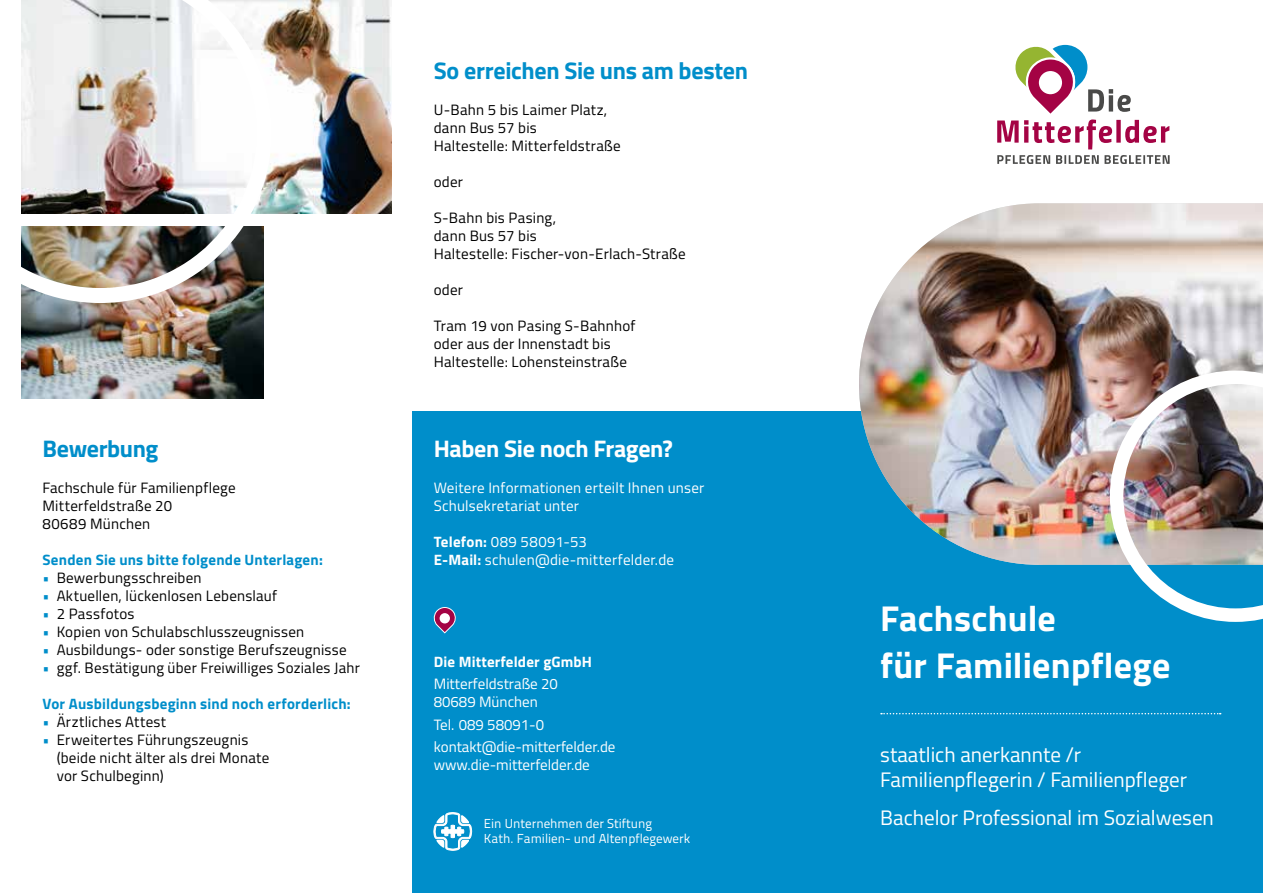
<style>
.page{position:relative;width:1263px;height:893px;background:#fff}
.page>*{position:absolute;margin:0;border:0;box-sizing:border-box;transform-origin:0 0}
.t1{font:700 36px/46.5px "Titillium";letter-spacing:.005em;color:#fff}
.t2{font:700 24px "Titillium";letter-spacing:-.015em;color:#008eca}
.t3{font:700 24px "Titillium";letter-spacing:-.015em;color:#fff}
.t4{font:21px/25.2px "Titillium";color:#fff}
.t5{font:15px/18px "Titillium";letter-spacing:.015em;color:#000}
.t6{font:15px/18px "Titillium";letter-spacing:.01em;color:#fff}
.t7{font:700 15px "Titillium";letter-spacing:.015em;color:#008eca}
.t8{font:700 15px "Titillium";letter-spacing:.01em;color:#fff}
.t9{font:13.05px/15.6px "Titillium Text 25 L 400 wt";color:#fff}
.s1{color:#008eca}
.s2{font-weight:700}
</style>
<div class="page">
<div style="left:412px;top:411px;width:851px;height:482px;background:#008eca"></div>
<svg style="left:997px;top:155px;width:172px;height:9px"></svg>
<svg style="left:997px;top:44px;width:172px;height:105px"></svg>
<div style="left:1039px;top:71px;width:23px;height:23px;background:#fff;border-radius:50%"></div>
<svg style="left:433px;top:607px;width:23px;height:26px"></svg>
<div style="left:440px;top:613px;width:10px;height:10px;background:#fff;border-radius:50%"></div>
<svg style="left:434px;top:812px;width:38px;height:39px"></svg>
<svg style="left:881px;top:713px;width:340px;height:1px"></svg>
<img style="left:859px;top:203px;width:404px;height:362px">
<img style="left:1110px;top:371px;width:153px;height:251px">
<img style="left:272px;top:0;width:119px;height:213px">
<img style="left:21px;top:303px;width:242px;height:95px">
<img style="left:21px;top:0;width:251px;height:303px">
<h2 class="t2" style="left:43px;top:430px;width:117px">Bewerbung</h2>
<p class="t5" style="left:43px;top:478px;width:195px">Fachschule für Familienpflege<br>Mitterfeldstraße 20<br>80689 München</p>
<p class="t7" style="left:43px;top:548px;width:282px">Senden Sie uns bitte folgende Unterlagen:</p>
<p class="t5" style="left:43px;top:568px;width:161px"><span class="s1">•</span> Bewerbungsschreiben</p>
<p class="t5" style="left:43px;top:586px;width:236px"><span class="s1">•</span> Aktuellen, lückenlosen Lebenslauf</p>
<p class="t5" style="left:43px;top:604px;width:94px"><span class="s1">•</span> 2 Passfotos</p>
<p class="t5" style="left:43px;top:622px;width:263px"><span class="s1">•</span> Kopien von Schulabschlusszeugnissen</p>
<p class="t5" style="left:43px;top:640px;width:306px"><span class="s1">•</span> Ausbildungs- oder sonstige Berufszeugnisse</p>
<p class="t5" style="left:43px;top:658px;width:319px"><span class="s1">•</span> ggf. Bestätigung über Freiwilliges Soziales Jahr</p>
<p class="t7" style="left:43px;top:692px;width:310px">Vor Ausbildungsbeginn sind noch erforderlich:</p>
<p class="t5" style="left:43px;top:712px;width:125px"><span class="s1">•</span> Ärztliches Attest</p>
<p class="t5" style="left:57px;top:730px;width:214px;text-indent:-14px"><span class="s1">•</span> Erweitertes Führungszeugnis (beide nicht älter als drei Monate vor Schulbeginn)</p>
<h2 class="t2" style="left:434px;top:52px;width:316px">So erreichen Sie uns am besten</h2>
<p class="t5" style="left:434px;top:100px;width:189px">U-Bahn 5 bis Laimer Platz, dann Bus 57 bis<br>Haltestelle: Mitterfeldstraße</p>
<p class="t5" style="left:434px;top:172px;width:31px">oder</p>
<p class="t5" style="left:434px;top:208px;width:254px">S-Bahn bis Pasing,<br>dann Bus 57 bis<br>Haltestelle: Fischer-von-Erlach-Straße</p>
<p class="t5" style="left:434px;top:280px;width:31px">oder</p>
<p class="t5" style="left:434px;top:316px;width:203px">Tram 19 von Pasing S-Bahnhof oder aus der Innenstadt bis<br>Haltestelle: Lohensteinstraße</p>
<h2 class="t3" style="left:434px;top:430px;width:241px">Haben Sie noch Fragen?</h2>
<p class="t6" style="left:434px;top:478px;width:272px">Weitere Informationen erteilt Ihnen unser<br>Schulsekretariat unter</p>
<p class="t6" style="left:434px;top:532px;width:242px"><span class="s2">Telefon:</span> 089 58091-53<br><span class="s2">E-Mail:</span> schulen@die-mitterfelder.de</p>
<p class="t8" style="left:434px;top:650px;width:160px">Die Mitterfelder gGmbH</p>
<p class="t6" style="left:434px;top:674px;width:126px">Mitterfeldstraße 20<br>80689 München</p>
<p class="t6" style="left:434px;top:713px;width:183px;line-height:22.2px">Tel. 089 58091-0 kontakt@die-mitterfelder.de</p>
<p class="t6" style="left:434px;top:755px;width:158px">www.die-mitterfelder.de</p>
<p class="t9" style="left:484px;top:815px;width:208px">Ein Unternehmen der Stiftung<br>Kath. Familien- und Altenpflegewerk</p>
<h1 class="t1" style="left:880px;top:593px;width:292px">Fachschule<br>für Familienpflege</h1>
<h3 class="t4" style="left:880px;top:741px;width:308px">staatlich anerkannte /r<br>Familienpflegerin / Familienpfleger</h3>
<h3 class="t4" style="left:880px;top:804px;width:335px">Bachelor Professional im Sozialwesen</h3>
</div>
